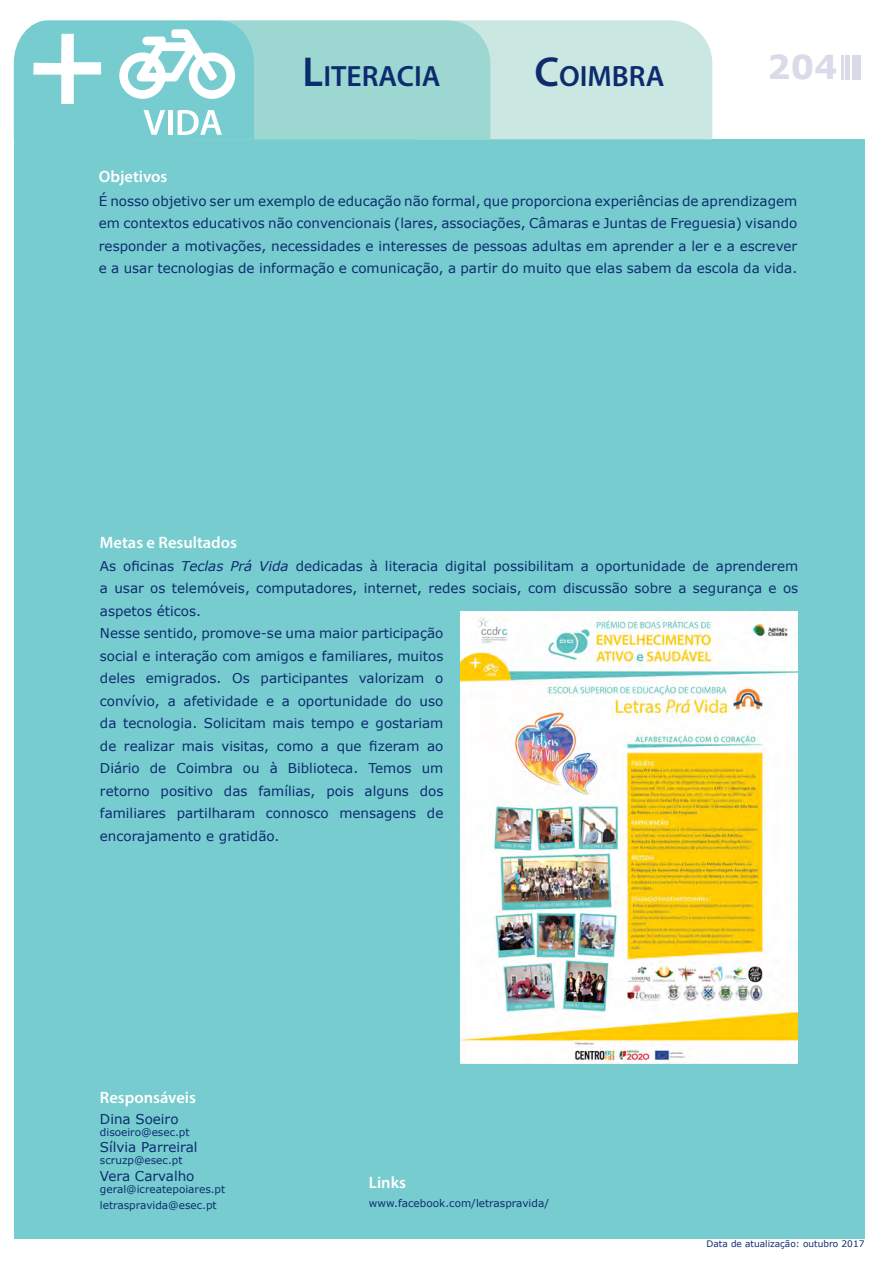
<style>
.page{position:relative;width:893px;height:1263px;background:#fff}
.page>*{position:absolute;margin:0;border:0;box-sizing:border-box;transform-origin:0 0}
.t1{font:700 33px "Verdana";color:#dadbe9}
.t2{font:600 29.4px "Myriad Pro";color:#0d2c6e}
.t3{font:600 16.5px "Myriad Pro";color:#fff}
.Default{font:13.5px/22.5px "Verdana";color:#0d2c6e;text-align:justify}
.t4{font:10.5px "Verdana";color:#0d2c6e}
.t5{font:9px "Verdana";color:#0d2c6e}
.s1{font-size:42px}
.s2{font-style:italic}
</style>
<div class="page">
<div style="left:852px;top:55px;width:9px;height:24px;background:#dadbe9"></div>
<hr style="left:846px;top:55px;width:4px;height:24px;background:#dadbe9">
<hr style="left:841px;top:55px;width:2px;height:24px;background:#dadbe9">
<div style="left:14px;top:139px;width:850px;height:1100px;background:#77ccd0"></div>
<svg style="left:13px;top:20px;width:700px;height:120px;background:#a9dcda"></svg>
<img style="left:460px;top:611px;width:337px;height:452px">
<p class="t3" style="left:99px;top:166px;width:70px">Objetivos</p>
<p class="t2" style="left:303px;top:57px;width:139px"><span class="s1">L</span>ITERACIA</p>
<p class="t2" style="left:534px;top:57px;width:132px"><span class="s1">C</span>OIMBRA</p>
<h1 class="t1" style="left:767px;top:44px;width:72px">204</h1>
<p class="Default" style="left:99px;top:190px;width:700px">É nosso objetivo ser um exemplo de educação não formal, que proporciona experiências de aprendizagem em contextos educativos não convencionais (lares, associações, Câmaras e Juntas de Freguesia) visando responder a motivações, necessidades e interesses de pessoas adultas em aprender a ler e a escrever e a usar tecnologias de informação e comunicação, a partir do muito que elas sabem da escola da vida.</p>
<p class="t3" style="left:100px;top:532px;width:139px">Metas e Resultados</p>
<p class="Default" style="left:100px;top:554px;width:700px">As oficinas <span class="s2">Teclas Prá Vida</span> dedicadas à literacia digital possibilitam a oportunidade de aprenderem a usar os telemóveis, computadores, internet, redes sociais, com discussão sobre a segurança e os aspetos éticos.</p>
<p class="Default" style="left:100px;top:622px;width:345px">Nesse sentido, promove-se uma maior participação social e interação com amigos e familiares, muitos deles emigrados. Os participantes valorizam o convívio, a afetividade e a oportunidade do uso da tecnologia. Solicitam mais tempo e gostariam de realizar mais visitas, como a que fizeram ao Diário de Coimbra ou à Biblioteca. Temos um retorno positivo das famílias, pois alguns dos familiares partilharam connosco mensagens de encorajamento e gratidão.</p>
<p class="t3" style="left:100px;top:1087px;width:98px">Responsáveis</p>
<p class="Default" style="left:100px;top:1108px;width:80px">Dina Soeiro</p>
<p class="t4" style="left:100px;top:1125px;width:91px">disoeiro@esec.pt</p>
<p class="Default" style="left:100px;top:1136px;width:99px">Sílvia Parreiral</p>
<p class="t4" style="left:100px;top:1153px;width:84px">scruzp@esec.pt</p>
<p class="Default" style="left:100px;top:1164px;width:96px">Vera Carvalho</p>
<p class="t4" style="left:100px;top:1181px;width:127px">geral@icreatepoiares.pt</p>
<p class="t4" style="left:100px;top:1198px;width:118px">letraspravida@esec.pt</p>
<p class="t3" style="left:369px;top:1172px;width:39px">Links</p>
<p class="t4" style="left:369px;top:1196px;width:182px">www.facebook.com/letraspravida/</p>
<p class="t5" style="left:706px;top:1238px;width:159px">Data de atualização: outubro 2017</p>
</div>
